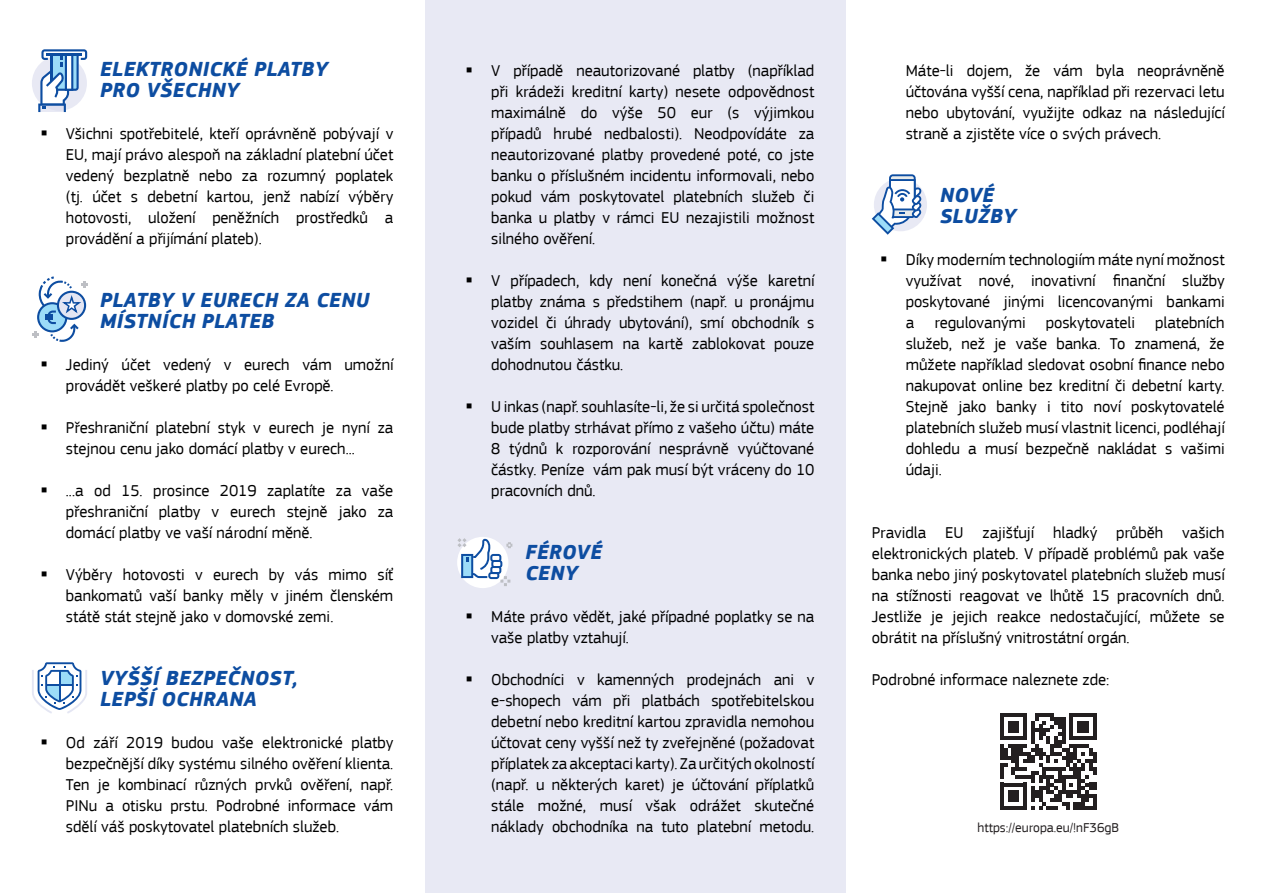
<style>
.page{position:relative;width:1263px;height:893px;background:#fff}
.page>*{position:absolute;margin:0;border:0;box-sizing:border-box;transform-origin:0 0}
.t1{font:italic 700 21px/21px "EC Square Sans Pro";letter-spacing:.02em;color:#0d4da1}
.t2{font:16.5px/21px "EC Square Sans Pro";color:#000;text-align:justify}
.t3{font:13.5px "EC Square Sans Pro";color:#231f20}
</style>
<div class="page">
<div style="left:32px;top:56px;width:55px;height:55px;background:#e8e9f4;border-radius:50%"></div>
<svg style="left:38px;top:49px;width:49px;height:63px"></svg>
<hr style="left:47px;top:54px;width:35px;height:2px;background:#0d4da1">
<div style="left:425px;top:0;width:421px;height:893px;background:#e8e9f4"></div>
<svg style="left:32px;top:276px;width:55px;height:66px"></svg>
<svg style="left:32px;top:662px;width:55px;height:51px"></svg>
<hr style="left:46px;top:684px;width:27px;height:2px;background:#0d4da1">
<hr style="left:59px;top:671px;width:1px;height:30px;background:#0d4da1">
<svg style="left:457px;top:537px;width:56px;height:51px"></svg>
<svg style="left:1000px;top:713px;width:96px;height:97px"></svg>
<div style="left:874px;top:178px;width:53px;height:53px;background:#e8e9f4;border-radius:50%"></div>
<svg style="left:872px;top:174px;width:50px;height:61px"></svg>
<p class="t1" style="left:100px;top:60px;width:229px">ELEKTRONICKÉ PLATBY<br>PRO VŠECHNY</p>
<p class="t2" style="left:66px;top:123px;width:329px">Všichni spotřebitelé, kteří oprávněně pobývají v EU, mají právo alespoň na základní platební účet vedený bezplatně nebo za rozumný poplatek (tj. účet s debetní kartou, jenž nabízí výběry hotovosti, uložení peněžních prostředků a provádění a přijímání plateb).</p>
<p class="t1" style="left:100px;top:291px;width:271px">PLATBY V EURECH ZA CENU<br>MÍSTNÍCH PLATEB</p>
<p class="t2" style="left:66px;top:354px;width:329px">Jediný účet vedený v eurech vám umožní provádět veškeré platby po celé Evropě.</p>
<p class="t2" style="left:66px;top:417px;width:329px">Přeshraniční platební styk v eurech je nyní za stejnou cenu jako domácí platby v eurech...</p>
<p class="t2" style="left:66px;top:480px;width:329px">...a od 15. prosince 2019 zaplatíte za vaše přeshraniční platby v eurech stejně jako za domácí platby ve vaší národní měně.</p>
<p class="t2" style="left:66px;top:564px;width:329px">Výběry hotovosti v eurech by vás mimo síť bankomatů vaší banky měly v jiném členském státě stát stejně jako v domovské zemi.</p>
<p class="t1" style="left:100px;top:669px;width:199px">VYŠŠÍ BEZPEČNOST,<br>LEPŠÍ OCHRANA</p>
<p class="t2" style="left:66px;top:732px;width:329px">Od září 2019 budou vaše elektronické platby bezpečnější díky systému silného ověření klienta.<br>Ten je kombinací různých prvků ověření, např.<br>PINu a otisku prstu. Podrobné informace vám sdělí váš poskytovatel platebních služeb.</p>
<p class="t2" style="left:491px;top:60px;width:325px">V případě neautorizované platby (například při krádeži kreditní karty) nesete odpovědnost maximálně do výše 50 eur (s výjimkou případů hrubé nedbalosti). Neodpovídáte za neautorizované platby provedené poté, co jste banku o příslušném incidentu informovali, nebo pokud vám poskytovatel platebních služeb či banka u platby v rámci EU nezajistili možnost silného ověření.</p>
<p class="t2" style="left:491px;top:270px;width:325px">V případech, kdy není konečná výše karetní platby známa s předstihem (např. u pronájmu vozidel či úhrady ubytování), smí obchodník s vaším souhlasem na kartě zablokovat pouze dohodnutou částku.</p>
<p class="t2" style="left:491px;top:396px;width:325px">U inkas (např. souhlasíte-li, že si určitá společnost bude platby strhávat přímo z vašeho účtu) máte 8 týdnů k rozporování nesprávně vyúčtované částky. Peníze vám pak musí být vráceny do 10 pracovních dnů.</p>
<p class="t1" style="left:525px;top:543px;width:78px">FÉROVÉ<br>CENY</p>
<p class="t2" style="left:491px;top:606px;width:325px">Máte právo vědět, jaké případné poplatky se na vaše platby vztahují.</p>
<p class="t2" style="left:491px;top:669px;width:325px">Obchodníci v kamenných prodejnách ani v e-shopech vám při platbách spotřebitelskou debetní nebo kreditní kartou zpravidla nemohou účtovat ceny vyšší než ty zveřejněné (požadovat příplatek za akceptaci karty). Za určitých okolností (např. u některých karet) je účtování příplatků stále možné, musí však odrážet skutečné náklady obchodníka na tuto platební metodu.</p>
<p class="t2" style="left:906px;top:60px;width:320px">Máte-li dojem, že vám byla neoprávněně účtována vyšší cena, například při rezervaci letu nebo ubytování, využijte odkaz na následující straně a zjistěte více o svých právech.</p>
<p class="t1" style="left:940px;top:186px;width:78px">NOVÉ<br>SLUŽBY</p>
<p class="t2" style="left:906px;top:249px;width:320px">Díky moderním technologiím máte nyní možnost využívat nové, inovativní finanční služby poskytované jinými licencovanými bankami a regulovanými poskytovateli platebních služeb, než je vaše banka. To znamená, že můžete například sledovat osobní finance nebo nakupovat online bez kreditní či debetní karty.<br>Stejně jako banky i tito noví poskytovatelé platebních služeb musí vlastnit licenci, podléhají dohledu a musí bezpečně nakládat s vašimi údaji.</p>
<p class="t2" style="left:872px;top:522px;width:354px">Pravidla EU zajišťují hladký průběh vašich elektronických plateb. V případě problémů pak vaše banka nebo jiný poskytovatel platebních služeb musí na stížnosti reagovat ve lhůtě 15 pracovních dnů.<br>Jestliže je jejich reakce nedostačující, můžete se obrátit na příslušný vnitrostátní orgán.</p>
<p class="t2" style="left:872px;top:669px;width:239px">Podrobné informace naleznete zde:</p>
<p class="t3" style="left:977px;top:820px;width:143px">https://europa.eu/!nF36gB</p>
</div>
